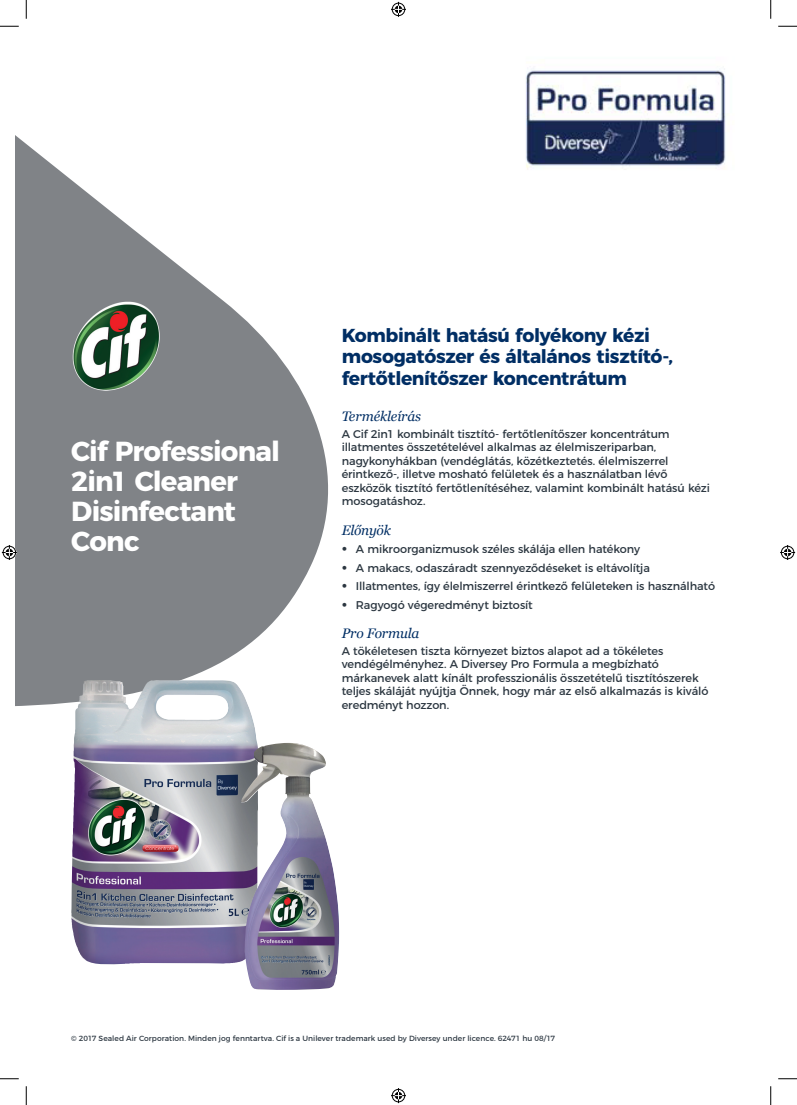
<style>
.page{position:relative;width:797px;height:1105px;background:#fff}
.page>*{position:absolute;margin:0;border:0;box-sizing:border-box;transform-origin:0 0}
.t1{font:700 27.5px/30px "Montserrat";letter-spacing:-.03em;color:#fff}
.t2{font:700 18.75px/21.2px "Montserrat";letter-spacing:-.02em;color:#002e64}
.t3{font:italic 13.75px "Georgia";letter-spacing:-.015em;color:#002e64}
.t4{font:11.25px/13.5px "Montserrat";letter-spacing:-.01em;color:#2c3741}
.t5{font:7.5px "Montserrat";letter-spacing:.005em;color:#2c3741}
.s1{font-family:"Aaux Pro OT";font-size:12.5px}
</style>
<div class="page">
<svg style="left:16px;top:136px;width:312px;height:570px;fill:#808387"></svg>
<img style="left:71px;top:680px;width:182px;height:285px">
<img style="left:241px;top:743px;width:98px;height:247px">
<img style="left:65px;top:296px;width:99px;height:102px">
<svg style="left:0;top:25px;width:19px;height:2px"></svg>
<svg style="left:778px;top:25px;width:19px;height:2px"></svg>
<svg style="left:0;top:1078px;width:19px;height:1px"></svg>
<svg style="left:778px;top:1078px;width:19px;height:1px"></svg>
<svg style="left:25px;top:0;width:2px;height:19px"></svg>
<svg style="left:25px;top:1086px;width:2px;height:19px"></svg>
<svg style="left:770px;top:0;width:1px;height:19px"></svg>
<svg style="left:770px;top:1086px;width:1px;height:19px"></svg>
<svg style="left:391px;top:2px;width:15px;height:15px"></svg>
<svg style="left:391px;top:1088px;width:15px;height:15px"></svg>
<svg style="left:2px;top:545px;width:15px;height:15px"></svg>
<svg style="left:780px;top:545px;width:15px;height:15px"></svg>
<img style="left:526px;top:69px;width:200px;height:101px">
<h1 class="t1" style="left:71px;top:434px;width:210px">Cif Professional<br>2in1 Cleaner<br>Disinfectant<br>Conc</h1>
<h2 class="t2" style="left:342px;top:323px;width:333px">Kombinált hatású folyékony kézi mosogatószer és általános tisztító-, fertőtlenítőszer koncentrátum</h2>
<p class="t3" style="left:342px;top:406px;width:81px">Termékleírás</p>
<p class="t4" style="left:342px;top:426px;width:369px">A Cif 2in1 kombinált tisztító- fertőtlenítőszer koncentrátum illatmentes összetételével alkalmas az élelmiszeriparban, nagykonyhákban (vendéglátás, közétkeztetés. élelmiszerrel érintkező-, illetve mosható felületek és a használatban lévő eszközök tisztító fertőtlenítéséhez, valamint kombinált hatású kézi mosogatáshoz.</p>
<p class="t3" style="left:342px;top:520px;width:51px">Előnyök</p>
<p class="t4" style="left:342px;top:541px;width:300px"><span class="s1">•</span> A mikroorganizmusok széles skálája ellen hatékony</p>
<p class="t4" style="left:342px;top:560px;width:310px"><span class="s1">•</span> A makacs, odaszáradt szennyeződéseket is eltávolítja</p>
<p class="t4" style="left:342px;top:578px;width:375px"><span class="s1">•</span> Illatmentes, így élelmiszerrel érintkező felületeken is használható</p>
<p class="t4" style="left:342px;top:597px;width:192px"><span class="s1">•</span> Ragyogó végeredményt biztosít</p>
<p class="t3" style="left:342px;top:623px;width:79px">Pro Formula</p>
<p class="t4" style="left:342px;top:643px;width:368px">A tökéletesen tiszta környezet biztos alapot ad a tökéletes vendégélményhez. A Diversey Pro Formula a megbízható márkanevek alatt kínált professzionális összetételű tisztítószerek teljes skáláját nyújtja Önnek, hogy már az első alkalmazás is kiváló eredményt hozzon.</p>
<p class="t5" style="left:71px;top:1032px;width:485px">© 2017 Sealed Air Corporation. Minden jog fenntartva. Cif is a Unilever trademark used by Diversey under licence. 62471 hu 08/17</p>
</div>
